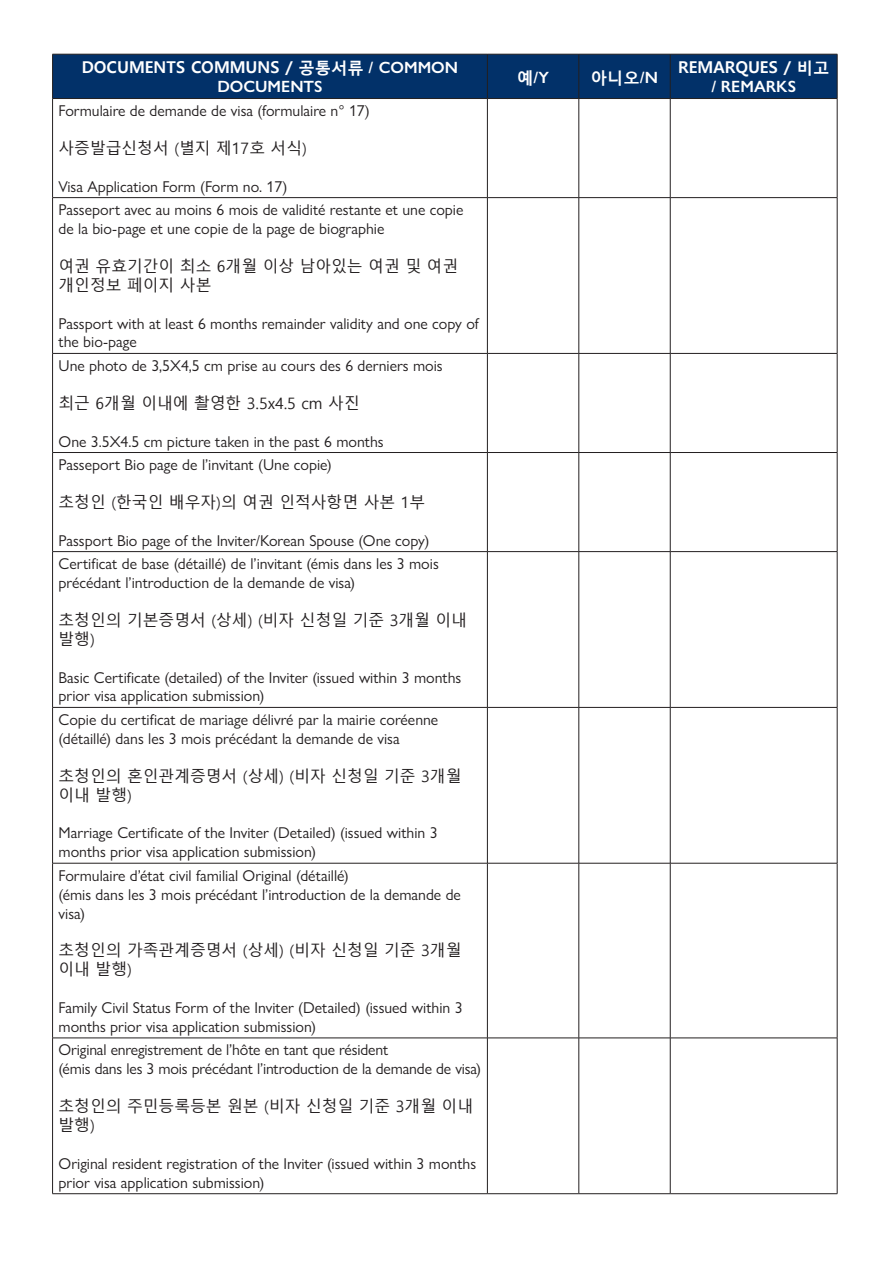
<style>
.page{position:relative;width:893px;height:1263px;background:#fff}
.page>*{position:absolute;margin:0;border:0;box-sizing:border-box;transform-origin:0 0}
.t1{font:700 16.35px "Malgun Gothic";color:#fff}
.t2{font:600 16.35px "Gill Sans Nova";color:#fff}
.t3{font:15.75px/18.9px "Gill Sans Nova";color:#231f20}
.t4{font:15.75px/18.9px "Malgun Gothic";color:#231f20}
.s1{font-family:"Gill Sans Nova";font-weight:600}
.s2{font-family:"Malgun Gothic";font-weight:700}
</style>
<div class="page">
<div style="left:53px;top:55px;width:784px;height:43px;background:#023169"></div>
<hr style="left:52px;top:54px;width:435px;height:1px;background:#231f20">
<hr style="left:52px;top:54px;width:1px;height:44px;background:#231f20">
<hr style="left:487px;top:54px;width:92px;height:1px;background:#231f20">
<hr style="left:487px;top:54px;width:1px;height:44px;background:#231f20">
<hr style="left:579px;top:54px;width:91px;height:1px;background:#231f20">
<hr style="left:579px;top:54px;width:1px;height:44px;background:#231f20">
<hr style="left:670px;top:54px;width:167px;height:1px;background:#231f20">
<hr style="left:670px;top:54px;width:1px;height:44px;background:#231f20">
<hr style="left:837px;top:54px;width:1px;height:44px;background:#231f20">
<hr style="left:52px;top:98px;width:435px;height:1px;background:#231f20">
<hr style="left:52px;top:99px;width:1px;height:98px;background:#231f20">
<hr style="left:487px;top:98px;width:92px;height:1px;background:#231f20">
<hr style="left:487px;top:99px;width:1px;height:98px;background:#231f20">
<hr style="left:579px;top:98px;width:91px;height:1px;background:#231f20">
<hr style="left:579px;top:99px;width:1px;height:98px;background:#231f20">
<hr style="left:670px;top:98px;width:167px;height:1px;background:#231f20">
<hr style="left:670px;top:99px;width:1px;height:98px;background:#231f20">
<hr style="left:837px;top:99px;width:1px;height:98px;background:#231f20">
<hr style="left:52px;top:197px;width:435px;height:1px;background:#231f20">
<hr style="left:52px;top:198px;width:1px;height:155px;background:#231f20">
<hr style="left:487px;top:197px;width:92px;height:1px;background:#231f20">
<hr style="left:487px;top:198px;width:1px;height:155px;background:#231f20">
<hr style="left:579px;top:197px;width:91px;height:1px;background:#231f20">
<hr style="left:579px;top:198px;width:1px;height:155px;background:#231f20">
<hr style="left:670px;top:197px;width:167px;height:1px;background:#231f20">
<hr style="left:670px;top:198px;width:1px;height:155px;background:#231f20">
<hr style="left:837px;top:198px;width:1px;height:155px;background:#231f20">
<hr style="left:52px;top:353px;width:435px;height:1px;background:#231f20">
<hr style="left:52px;top:354px;width:1px;height:98px;background:#231f20">
<hr style="left:487px;top:353px;width:92px;height:1px;background:#231f20">
<hr style="left:487px;top:354px;width:1px;height:98px;background:#231f20">
<hr style="left:579px;top:353px;width:91px;height:1px;background:#231f20">
<hr style="left:579px;top:354px;width:1px;height:98px;background:#231f20">
<hr style="left:670px;top:353px;width:167px;height:1px;background:#231f20">
<hr style="left:670px;top:354px;width:1px;height:98px;background:#231f20">
<hr style="left:837px;top:354px;width:1px;height:98px;background:#231f20">
<hr style="left:52px;top:452px;width:435px;height:1px;background:#231f20">
<hr style="left:52px;top:453px;width:1px;height:98px;background:#231f20">
<hr style="left:487px;top:452px;width:92px;height:1px;background:#231f20">
<hr style="left:487px;top:453px;width:1px;height:98px;background:#231f20">
<hr style="left:579px;top:452px;width:91px;height:1px;background:#231f20">
<hr style="left:579px;top:453px;width:1px;height:98px;background:#231f20">
<hr style="left:670px;top:452px;width:167px;height:1px;background:#231f20">
<hr style="left:670px;top:453px;width:1px;height:98px;background:#231f20">
<hr style="left:837px;top:453px;width:1px;height:98px;background:#231f20">
<hr style="left:52px;top:551px;width:435px;height:1px;background:#231f20">
<hr style="left:52px;top:552px;width:1px;height:155px;background:#231f20">
<hr style="left:487px;top:551px;width:92px;height:1px;background:#231f20">
<hr style="left:487px;top:552px;width:1px;height:155px;background:#231f20">
<hr style="left:579px;top:551px;width:91px;height:1px;background:#231f20">
<hr style="left:579px;top:552px;width:1px;height:155px;background:#231f20">
<hr style="left:670px;top:551px;width:167px;height:1px;background:#231f20">
<hr style="left:670px;top:552px;width:1px;height:155px;background:#231f20">
<hr style="left:837px;top:552px;width:1px;height:155px;background:#231f20">
<hr style="left:52px;top:707px;width:435px;height:1px;background:#231f20">
<hr style="left:52px;top:708px;width:1px;height:155px;background:#231f20">
<hr style="left:487px;top:707px;width:92px;height:1px;background:#231f20">
<hr style="left:487px;top:708px;width:1px;height:155px;background:#231f20">
<hr style="left:579px;top:707px;width:91px;height:1px;background:#231f20">
<hr style="left:579px;top:708px;width:1px;height:155px;background:#231f20">
<hr style="left:670px;top:707px;width:167px;height:1px;background:#231f20">
<hr style="left:670px;top:708px;width:1px;height:155px;background:#231f20">
<hr style="left:837px;top:708px;width:1px;height:155px;background:#231f20">
<hr style="left:52px;top:863px;width:435px;height:1px;background:#231f20">
<hr style="left:52px;top:863px;width:1px;height:175px;background:#231f20">
<hr style="left:487px;top:863px;width:92px;height:1px;background:#231f20">
<hr style="left:487px;top:863px;width:1px;height:175px;background:#231f20">
<hr style="left:579px;top:863px;width:91px;height:1px;background:#231f20">
<hr style="left:579px;top:863px;width:1px;height:175px;background:#231f20">
<hr style="left:670px;top:863px;width:167px;height:1px;background:#231f20">
<hr style="left:670px;top:863px;width:1px;height:175px;background:#231f20">
<hr style="left:837px;top:863px;width:1px;height:175px;background:#231f20">
<hr style="left:52px;top:1038px;width:435px;height:1px;background:#231f20">
<hr style="left:52px;top:1038px;width:1px;height:155px;background:#231f20">
<hr style="left:487px;top:1038px;width:92px;height:1px;background:#231f20">
<hr style="left:487px;top:1038px;width:1px;height:155px;background:#231f20">
<hr style="left:579px;top:1038px;width:91px;height:1px;background:#231f20">
<hr style="left:579px;top:1038px;width:1px;height:155px;background:#231f20">
<hr style="left:670px;top:1038px;width:167px;height:1px;background:#231f20">
<hr style="left:670px;top:1038px;width:1px;height:155px;background:#231f20">
<hr style="left:837px;top:1038px;width:1px;height:155px;background:#231f20">
<hr style="left:52px;top:1193px;width:435px;height:1px;background:#231f20">
<hr style="left:487px;top:1193px;width:92px;height:1px;background:#231f20">
<hr style="left:579px;top:1193px;width:91px;height:1px;background:#231f20">
<hr style="left:670px;top:1193px;width:167px;height:1px;background:#231f20">
<p class="t1" style="left:82px;top:57px;width:378px">DOCUMENTS COMMUNS / 공통서류 <span class="s1">/ COMMON</span></p>
<p class="t2" style="left:217px;top:77px;width:107px">DOCUMENTS</p>
<p class="t3" style="left:59px;top:101px;width:313px">Formulaire de demande de visa (formulaire n° 17)</p>
<p class="t4" style="left:59px;top:139px;width:250px">사증발급신청서 (별지 제17호 서식)</p>
<p class="t3" style="left:59px;top:174px;width:406px;line-height:23.5px">Visa Application Form (Form no. 17)<br>Passeport avec au moins 6 mois de validité restante et une copie</p>
<p class="t3" style="left:59px;top:219px;width:327px">de la bio-page et une copie de la page de biographie</p>
<p class="t4" style="left:59px;top:257px;width:401px">여권 유효기간이 최소 6개월 이상 남아있는 여권 및 여권 개인정보 페이지 사본</p>
<p class="t3" style="left:59px;top:314px;width:422px">Passport with at least 6 months remainder validity and one copy of the bio-page</p>
<p class="t3" style="left:59px;top:356px;width:386px">Une photo de 3,5X4,5 cm prise au cours des 6 derniers mois</p>
<p class="t4" style="left:59px;top:394px;width:303px">최근 6개월 이내에 촬영한 3.5x4.5 cm 사진</p>
<p class="t3" style="left:59px;top:429px;width:327px;line-height:23.5px">One 3.5X4.5 cm picture taken in the past 6 months<br>Passeport Bio page de l’invitant (Une copie)</p>
<p class="t4" style="left:59px;top:493px;width:368px">초청인 (한국인 배우자)의 여권 인적사항면 사본 1부</p>
<p class="t3" style="left:59px;top:528px;width:382px;line-height:23.5px">Passport Bio page of the Inviter/Korean Spouse (One copy)<br>Certificat de base (détaillé) de l’invitant (émis dans les 3 mois</p>
<p class="t3" style="left:59px;top:573px;width:298px">précédant l’introduction de la demande de visa)</p>
<p class="t4" style="left:59px;top:611px;width:410px">초청인의 기본증명서 (상세) (비자 신청일 기준 3개월 이내 발행)</p>
<p class="t3" style="left:59px;top:667px;width:404px">Basic Certificate (detailed) of the Inviter (issued within 3 months prior visa application submission)</p>
<p class="t3" style="left:59px;top:710px;width:381px">Copie du certificat de mariage délivré par la mairie coréenne (détaillé) dans les 3 mois précédant la demande de visa</p>
<p class="t4" style="left:59px;top:767px;width:404px">초청인의 혼인관계증명서 (상세) (비자 신청일 기준 3개월 이내 발행)</p>
<p class="t3" style="left:59px;top:823px;width:380px">Marriage Certificate of the Inviter (Detailed) (issued within 3 months prior visa application submission)</p>
<p class="t3" style="left:59px;top:866px;width:404px">Formulaire d’état civil familial Original (détaillé)<br>(émis dans les 3 mois précédant l’introduction de la demande de visa)</p>
<p class="t4" style="left:59px;top:941px;width:404px">초청인의 가족관계증명서 (상세) (비자 신청일 기준 3개월 이내 발행)</p>
<p class="t3" style="left:59px;top:998px;width:405px">Family Civil Status Form of the Inviter (Detailed) (issued within 3 months prior visa application submission)</p>
<p class="t3" style="left:59px;top:1040px;width:424px">Original enregistrement de l’hôte en tant que résident<br>(émis dans les 3 mois précédant l’introduction de la demande de visa)</p>
<p class="t4" style="left:59px;top:1097px;width:416px">초청인의 주민등록등본 원본 (비자 신청일 기준 3개월 이내 발행)</p>
<p class="t3" style="left:59px;top:1154px;width:419px">Original resident registration of the Inviter (issued within 3 months prior visa application submission)</p>
<p class="t2" style="left:517px;top:67px;width:33px"><span class="s2">예</span>/Y</p>
<p class="t1" style="left:591px;top:67px;width:69px">아니오<span class="s1">/N</span></p>
<p class="t1" style="left:678px;top:57px;width:153px">REMARQUES / 비고</p>
<p class="t2" style="left:711px;top:77px;width:86px">/ REMARKS</p>
</div>
